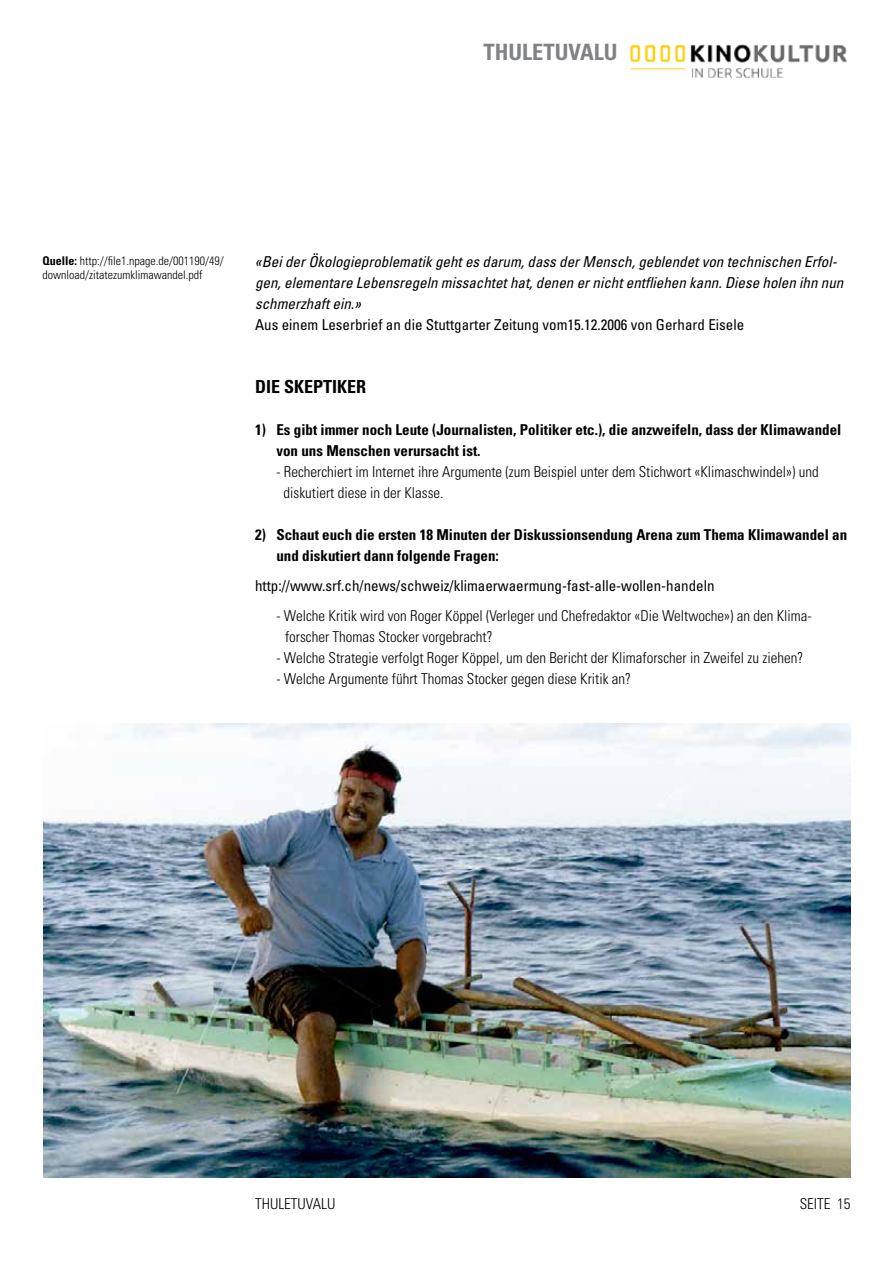
<style>
.page{position:relative;width:893px;height:1263px;background:#fff}
.page>*{position:absolute;margin:0;border:0;box-sizing:border-box;transform-origin:0 0}
.t1{font:700 condensed 22.5px "Univers";color:#808285}
.t2{font:700 condensed 18px "Univers";color:#000}
.t3{font:300 condensed 15px/21px "Univers";color:#000}
.t4{font:700 condensed 15px/21px "Univers";color:#000}
.t5{font:italic condensed 15px/21px "Univers";color:#000}
.t6{font:condensed 15px "Univers";color:#000}
.t7{font:300 condensed 12px/14.4px "Univers";color:#000}
.s1{font-weight:700}
</style>
<div class="page">
<img style="left:630px;top:44px;width:217px;height:34px">
<img style="left:44px;top:724px;width:806px;height:454px">
<h1 class="t1" style="left:483px;top:39px;width:136px">THULETUVALU</h1>
<p class="t7" style="left:43px;top:253px;width:183px"><span class="s1">Quelle:</span> http://file1.npage.de/001190/49/ download/zitatezumklimawandel.pdf</p>
<p class="t5" style="left:255px;top:251px;width:590px">«Bei der Ökologieproblematik geht es darum, dass der Mensch, geblendet von technischen Erfol&shy;gen, elementare Lebensregeln missachtet hat, denen er nicht entfliehen kann. Diese holen ihn nun schmerzhaft ein.»</p>
<p class="t6" style="left:255px;top:315px;width:491px">Aus einem Leserbrief an die Stuttgarter Zeitung vom15.12.2006 von Gerhard Eisele</p>
<p class="t2" style="left:255px;top:376px;width:113px">DIE SKEPTIKER</p>
<p class="t4" style="left:276px;top:419px;width:566px;text-indent:-21px">1) Es gibt immer noch Leute (Journalisten, Politiker etc.), die anzweifeln, dass der Klimawandel von uns Menschen verursacht ist.</p>
<p class="t3" style="left:284px;top:461px;width:537px;text-indent:-7px">- Recherchiert im Internet ihre Argumente (zum Beispiel unter dem Stichwort «Klimaschwindel») und diskutiert diese in der Klasse.</p>
<p class="t4" style="left:276px;top:524px;width:572px;text-indent:-21px">2) Schaut euch die ersten 18 Minuten der Diskussionsendung Arena zum Thema Klimawandel an und diskutiert dann folgende Fragen:</p>
<p class="t6" style="left:255px;top:576px;width:461px">http://www.srf.ch/news/schweiz/klimaerwaermung-fast-alle-wollen-handeln</p>
<p class="t3" style="left:285px;top:605px;width:528px;text-indent:-9px">- Welche Kritik wird von Roger Köppel (Verleger und Chefredaktor «Die Weltwoche») an den Klima&shy;forscher Thomas Stocker vorgebracht?</p>
<p class="t3" style="left:276px;top:647px;width:528px">- Welche Strategie verfolgt Roger Köppel, um den Bericht der Klimaforscher in Zweifel zu ziehen?</p>
<p class="t3" style="left:276px;top:668px;width:356px">- Welche Argumente führt Thomas Stocker gegen diese Kritik an?</p>
<p class="t3" style="left:255px;top:1193px;width:82px">THULETUVALU</p>
<p class="t3" style="left:800px;top:1193px;width:52px">SEITE 15</p>
</div>
